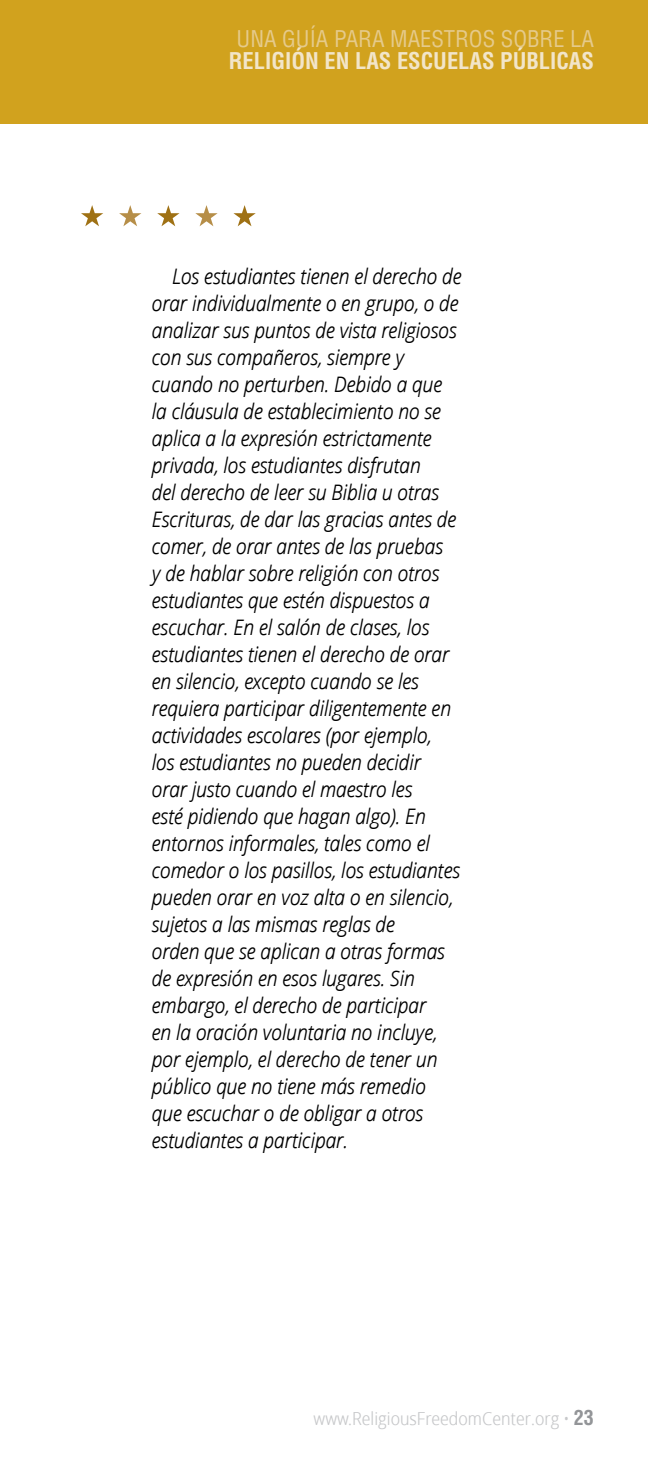
<style>
.page{position:relative;width:648px;height:1458px;background:#fff}
.page>*{position:absolute;margin:0;border:0;box-sizing:border-box;transform-origin:0 0}
.t1{font:700 condensed 22.5px "Helveticalds Lat";color:#f2e5c9}
.t2{font:condensed 22.5px "Helveticalds Lat";color:#e5ca8b}
.t3{font:italic 21.38px/27px "Zoram Condlds Lat";color:#000}
.t4{font:18px "Zoram Condlds Lat";color:#c7c8ca}
.s1{font-family:"Helveticalds Lat";font-weight:700;font-stretch:condensed;font-size:20.25px;color:#939598}
</style>
<div class="page">
<div style="left:0;top:0;width:648px;height:123px;background:#d1a21e"></div>
<svg style="left:81px;top:205px;width:22px;height:21px"></svg>
<svg style="left:119px;top:205px;width:22px;height:21px"></svg>
<svg style="left:157px;top:205px;width:23px;height:21px"></svg>
<svg style="left:195px;top:205px;width:23px;height:21px"></svg>
<svg style="left:233px;top:205px;width:23px;height:21px"></svg>
<p class="t2" style="left:237px;top:20px;width:359px">UNA GUÍA PARA MAESTROS SOBRE LA</p>
<p class="t1" style="left:229px;top:42px;width:367px">RELIGIÓN EN LAS ESCUELAS PÚBLICAS</p>
<p class="t3" style="left:152px;top:263px;width:311px;text-indent:20px">Los estudiantes tienen el derecho de orar individualmente o en grupo, o de analizar sus puntos de vista religiosos con sus compañeros, siempre y cuando no perturben. Debido a que la cláusula de establecimiento no se aplica a la expresión estrictamente privada, los estudiantes disfrutan<br>del derecho de leer su Biblia u otras Escrituras, de dar las gracias antes de comer, de orar antes de las pruebas<br>y de hablar sobre religión con otros estudiantes que estén dispuestos a escuchar. En el salón de clases, los estudiantes tienen el derecho de orar en silencio, excepto cuando se les requiera participar diligentemente en actividades escolares (por ejemplo,<br>los estudiantes no pueden decidir orar justo cuando el maestro les<br>esté pidiendo que hagan algo). En entornos informales, tales como el comedor o los pasillos, los estudiantes pueden orar en voz alta o en silencio, sujetos a las mismas reglas de<br>orden que se aplican a otras formas de expresión en esos lugares. Sin embargo, el derecho de participar<br>en la oración voluntaria no incluye, por ejemplo, el derecho de tener un público que no tiene más remedio<br>que escuchar o de obligar a otros estudiantes a participar.</p>
<p class="t4" style="left:314px;top:1405px;width:282px">www.ReligiousFreedomCenter.org • <span class="s1">23</span></p>
</div>
